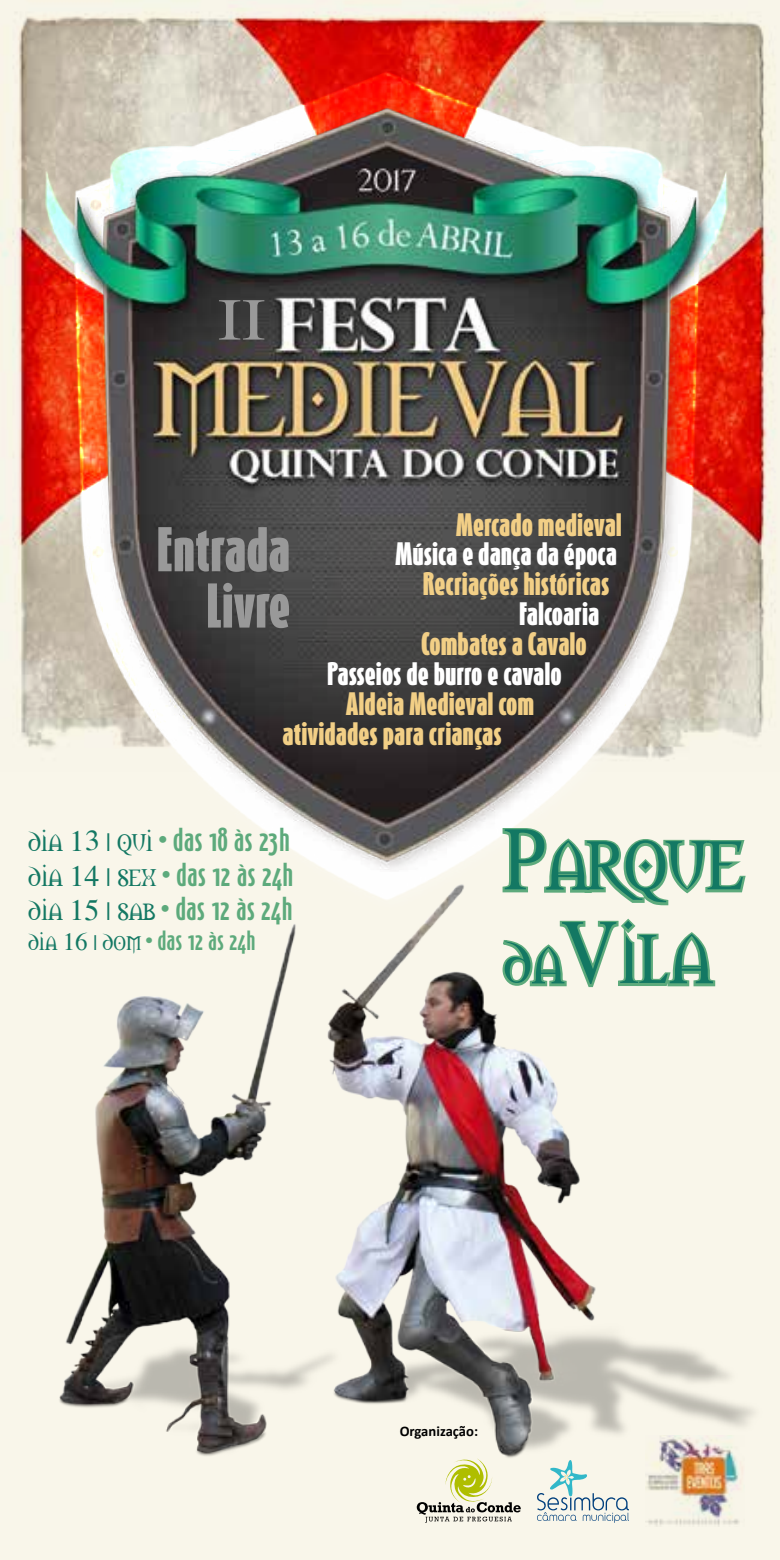
<style>
.page{position:relative;width:780px;height:1560px;background:#fff}
.page>*{position:absolute;margin:0;border:0;box-sizing:border-box;transform-origin:0 0}
.t1{font:900 52.5px/56.2px "Schmalhans";color:#999;text-align:right}
.t2{font:52.5px "Morpheus";color:#999;scale:1.45 1}
.t3{font:700 27.75px/35px "Schmalhans";color:#5daa7c}
.t4{font:900 27px/29.8px "Schmalhans";color:#f2cf86}
.t5{font:900 27px "Schmalhans";color:#fff}
.t6{font:700 23.25px "Schmalhans";color:#5daa7c}
.t7{font:700 14.75px "Calibri";color:#000}
.s1{font-family:"Morpheus";font-weight:400;color:#137863}
.s2{font-family:"Morpheus";font-weight:400;font-size:31.5px;color:#137863}
.s3{font-family:"Morpheus";font-weight:400;font-size:26.5px;color:#137863}
</style>
<div class="page">
<div style="left:0;top:0;width:780px;height:1559px;background:#f9f6ea"></div>
<img style="left:59px;top:911px;width:696px;height:546px">
<img style="left:645px;top:1435px;width:99px;height:90px">
<svg style="left:417px;top:1457px;width:103px;height:65px"></svg>
<svg style="left:537px;top:1460px;width:92px;height:62px"></svg>
<img style="left:18px;top:2px;width:748px;height:57px">
<img style="left:19px;top:59px;width:751px;height:852px">
<img style="left:0;top:83px;width:776px;height:788px">
<svg style="left:500px;top:825px;width:248px;height:83px"></svg>
<svg style="left:471px;top:915px;width:246px;height:75px"></svg>
<h1 class="t2" style="left:217px;top:281px;width:35px">II</h1>
<p class="t4" style="left:456px;top:509px;width:167px">Mercado medieval</p>
<p class="t5" style="left:395px;top:537px;width:223px">Música e dança da época</p>
<p class="t4" style="left:423px;top:568px;width:188px">Recriações históricas</p>
<p class="t5" style="left:519px;top:597px;width:82px">Falcoaria</p>
<p class="t4" style="left:421px;top:628px;width:167px">Combates a Cavalo</p>
<p class="t5" style="left:327px;top:656px;width:236px">Passeios de burro e cavalo</p>
<p class="t4" style="left:282px;top:688px;width:253px;text-indent:63px">Aldeia Medieval com atividades para crianças</p>
<h1 class="t1" style="left:157px;top:520px;width:135px">Entrada<br>Livre</h1>
<p class="t3" style="left:28px;top:821px;width:266px"><span class="s1">dia</span> <span class="s2">13</span> <span class="s1">| qui</span> • das 18 às 23h <span class="s1">dia</span> <span class="s2">14</span> <span class="s1">| sex</span> • das 12 às 24h <span class="s1">dia</span> <span class="s2">15</span> <span class="s1">| sab</span> • das 12 às 24h</p>
<p class="t6" style="left:28px;top:925px;width:229px"><span class="s1">dia</span> <span class="s3">16</span> <span class="s1">| dom</span> • das 12 às 24h</p>
<p class="t7" style="left:399px;top:1420px;width:80px">Organização:</p>
</div>
